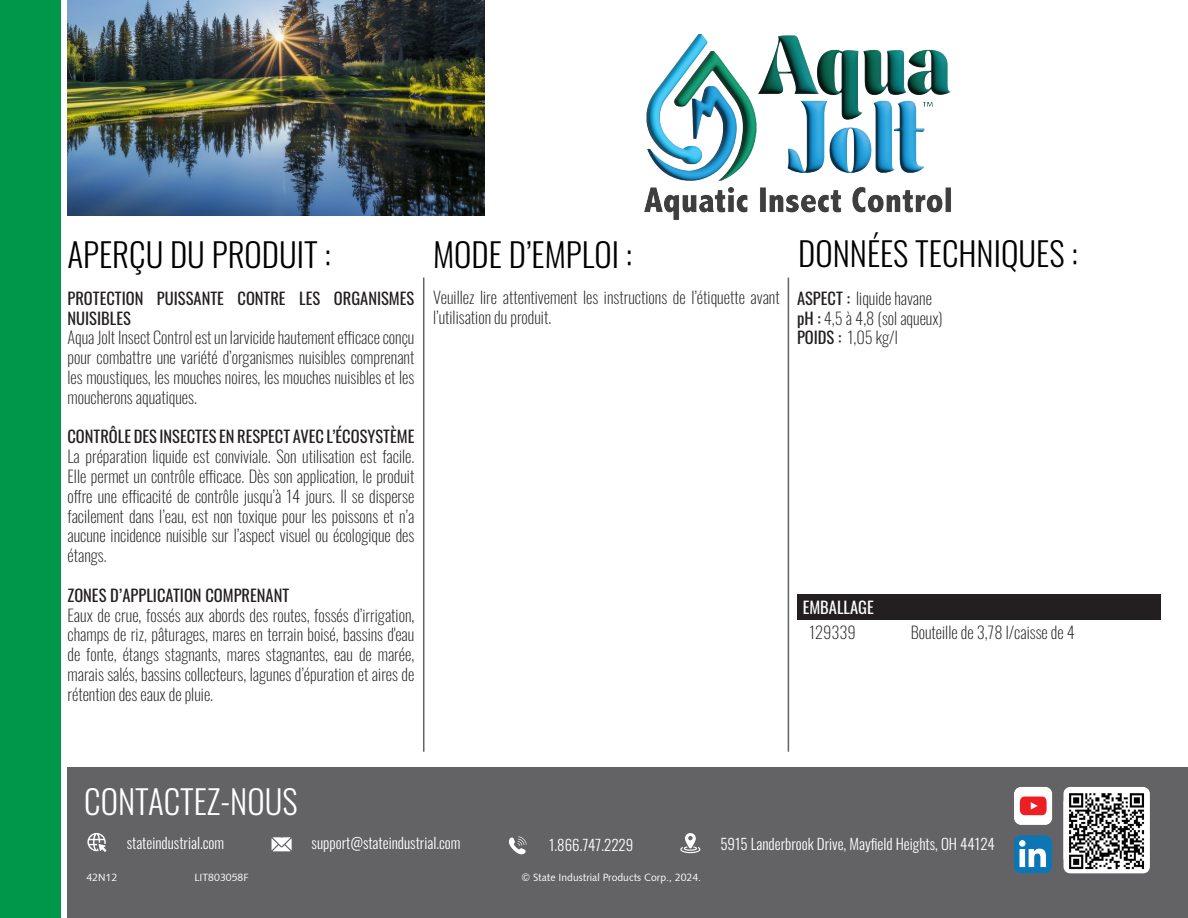
<style>
.page{position:relative;width:1188px;height:918px;background:#fff}
.page>*{position:absolute;margin:0;border:0;box-sizing:border-box;transform-origin:0 0}
.Paragraph_Style_8{font:300 33px "Oswald";color:#000}
.Paragraph_Style_16{font:300 33px "Oswald";color:#fff}
.t1{font:200 16.5px/19.8px "Oswald";color:#231f20;text-align:justify}
.t2{font:16.5px/19.8px "Oswald";color:#231f20}
.t3{font:16.5px "Oswald";color:#fff}
.Paragraph_Style_15{font:300 15px "Oswald";color:#fff}
.t4{font:10.5px "Humanist 531 BT Roman A";color:#fff}
.s1{font-weight:400}
</style>
<div class="page">
<img style="left:68px;top:0;width:417px;height:216px">
<div style="left:68px;top:768px;width:1120px;height:150px;background:#636366"></div>
<svg style="left:1014px;top:835px;width:38px;height:38px"></svg>
<svg style="left:1014px;top:787px;width:38px;height:38px"></svg>
<div style="left:1063px;top:787px;width:87px;height:86px;background:#fff;border-radius:7px"></div>
<img style="left:1069px;top:793px;width:79px;height:79px">
<div style="left:797px;top:594px;width:364px;height:26px;background:#231f20"></div>
<div style="left:0;top:0;width:60px;height:918px;background:#009748"></div>
<hr style="left:423px;top:278px;width:1px;height:474px;background:#636366">
<hr style="left:788px;top:278px;width:1px;height:474px;background:#636366">
<svg style="left:509px;top:836px;width:18px;height:18px"></svg>
<svg style="left:680px;top:833px;width:21px;height:20px"></svg>
<svg style="left:272px;top:837px;width:20px;height:14px"></svg>
<svg style="left:87px;top:833px;width:20px;height:19px"></svg>
<img style="left:645px;top:34px;width:306px;height:186px">
<p class="Paragraph_Style_8" style="left:68px;top:225px;width:265px">APERÇU DU PRODUIT :</p>
<p class="Paragraph_Style_8" style="left:433px;top:225px;width:201px">MODE D’EMPLOI :</p>
<p class="Paragraph_Style_8" style="left:798px;top:225px;width:281px">DONNÉES TECHNIQUES :</p>
<p class="t2" style="left:68px;top:287px;width:348px">PROTECTION PUISSANTE CONTRE LES ORGANISMES<br>NUISIBLES</p>
<p class="t1" style="left:68px;top:326px;width:348px">Aqua Jolt Insect Control est un larvicide hautement efficace conçu pour combattre une variété d’organismes nuisibles comprenant les moustiques, les mouches noires, les mouches nuisibles et les moucherons aquatiques.</p>
<p class="t2" style="left:68px;top:425px;width:348px">CONTRÔLE DES INSECTES EN RESPECT AVEC L’ÉCOSYSTÈME</p>
<p class="t1" style="left:68px;top:445px;width:348px">La préparation liquide est conviviale. Son utilisation est facile.<br>Elle permet un contrôle efficace. Dès son application, le produit offre une efficacité de contrôle jusqu’à 14 jours. Il se disperse facilement dans l’eau, est non toxique pour les poissons et n’a aucune incidence nuisible sur l’aspect visuel ou écologique des étangs.</p>
<p class="t2" style="left:68px;top:584px;width:223px">ZONES D’APPLICATION COMPRENANT</p>
<p class="t1" style="left:68px;top:603px;width:348px">Eaux de crue, fossés aux abords des routes, fossés d’irrigation, champs de riz, pâturages, mares en terrain boisé, bassins d'eau de fonte, étangs stagnants, mares stagnantes, eau de marée, marais salés, bassins collecteurs, lagunes d’épuration et aires de rétention des eaux de pluie.</p>
<p class="t1" style="left:433px;top:286px;width:348px">Veuillez lire attentivement les instructions de l’étiquette avant l’utilisation du produit.</p>
<p class="t1" style="left:797px;top:286px;width:136px"><span class="s1">ASPECT :</span> liquide havane</p>
<p class="t1" style="left:797px;top:306px;width:147px"><span class="s1">pH :</span> 4,5 à 4,8 (sol aqueux)</p>
<p class="t1" style="left:797px;top:326px;width:102px"><span class="s1">POIDS :</span> 1,05 kg/l</p>
<p class="t3" style="left:803px;top:592px;width:73px">EMBALLAGE</p>
<p class="t1" style="left:809px;top:621px;width:48px">129339</p>
<p class="t1" style="left:911px;top:621px;width:166px">Bouteille de 3,78 l/caisse de 4</p>
<p class="Paragraph_Style_16" style="left:84px;top:772px;width:215px">CONTACTEZ-NOUS</p>
<p class="Paragraph_Style_15" style="left:127px;top:829px;width:99px">stateindustrial.com</p>
<p class="Paragraph_Style_15" style="left:312px;top:830px;width:150px">support@stateindustrial.com</p>
<p class="Paragraph_Style_15" style="left:549px;top:831px;width:86px">1.866.747.2229</p>
<p class="Paragraph_Style_15" style="left:720px;top:831px;width:276px">5915 Landerbrook Drive, Mayfield Heights, OH 44124</p>
<p class="t4" style="left:86px;top:871px;width:32px">42N12</p>
<p class="t4" style="left:194px;top:871px;width:56px">LIT803058F</p>
<p class="t4" style="left:521px;top:871px;width:181px">© State Industrial Products Corp., 2024.</p>
</div>
